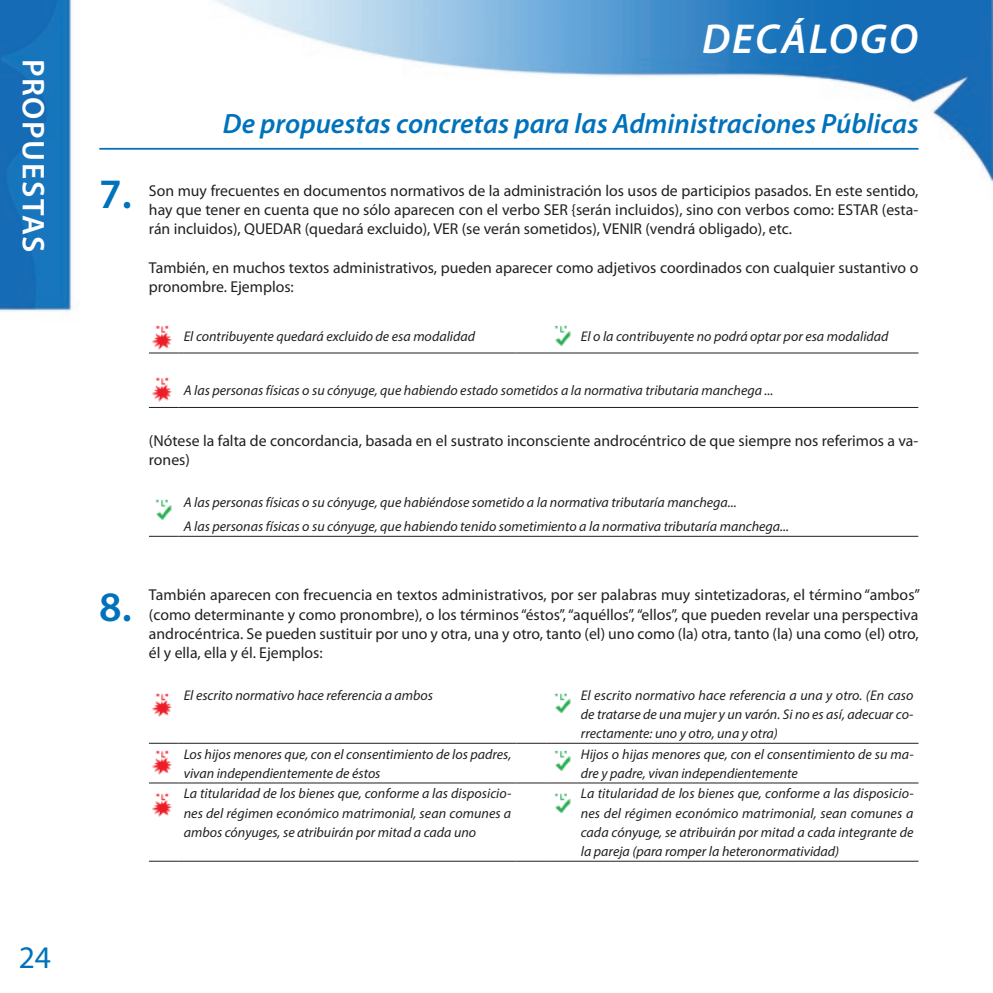
<style>
.page{position:relative;width:993px;height:993px;background:#fff}
.page>*{position:absolute;margin:0;border:0;box-sizing:border-box;transform-origin:0 0}
.t1{font:italic 600 42px "Myriad Pro";letter-spacing:.05em;color:#fff}
.t2{font:600 42px "Myriad Pro";color:#0072bc}
.t3{font:600 31.5px "Myriad Pro";letter-spacing:.05em;color:#fff}
.t4{font:31.5px "Myriad Pro";color:#0072bc}
.t5{font:italic 600 28px "Myriad Pro";color:#0072bc}
.t6{font:15.75px/19.2px "Myriad Pro";color:#231f20;text-align:justify}
.t7{font:italic 14px/19.2px "Myriad Pro";color:#231f20}
</style>
<div class="page">
<img style="left:0;top:0;width:992px;height:862px">
<hr style="left:149px;top:352px;width:30px;height:1px;background:#231f20">
<hr style="left:179px;top:352px;width:337px;height:1px;background:#231f20">
<hr style="left:516px;top:352px;width:30px;height:1px;background:#231f20">
<svg style="left:546px;top:352px;width:29px;height:1px"></svg>
<hr style="left:575px;top:352px;width:343px;height:1px;background:#231f20">
<hr style="left:149px;top:407px;width:30px;height:1px;background:#231f20">
<hr style="left:179px;top:407px;width:738px;height:1px;background:#231f20">
<hr style="left:149px;top:535px;width:30px;height:1px;background:#231f20">
<hr style="left:179px;top:535px;width:738px;height:1px;background:#231f20">
<hr style="left:149px;top:742px;width:30px;height:1px;background:#231f20">
<hr style="left:179px;top:742px;width:337px;height:1px;background:#231f20">
<hr style="left:516px;top:742px;width:30px;height:1px;background:#231f20">
<svg style="left:546px;top:742px;width:29px;height:1px"></svg>
<hr style="left:575px;top:742px;width:343px;height:1px;background:#231f20">
<hr style="left:149px;top:782px;width:30px;height:1px;background:#231f20">
<hr style="left:179px;top:782px;width:337px;height:1px;background:#231f20">
<hr style="left:516px;top:782px;width:30px;height:1px;background:#231f20">
<svg style="left:546px;top:782px;width:29px;height:1px"></svg>
<hr style="left:575px;top:782px;width:343px;height:1px;background:#231f20">
<hr style="left:149px;top:860px;width:30px;height:1px;background:#231f20">
<hr style="left:179px;top:860px;width:337px;height:1px;background:#231f20">
<hr style="left:516px;top:860px;width:30px;height:1px;background:#231f20">
<svg style="left:546px;top:860px;width:29px;height:1px"></svg>
<hr style="left:575px;top:860px;width:343px;height:1px;background:#231f20">
<hr style="left:99px;top:148px;width:819px;height:2px;background:#0072bc">
<img style="left:149px;top:374px;width:27px;height:28px">
<img style="left:149px;top:690px;width:27px;height:27px">
<img style="left:149px;top:747px;width:27px;height:28px">
<img style="left:149px;top:790px;width:27px;height:27px">
<img style="left:149px;top:322px;width:27px;height:27px">
<img style="left:149px;top:496px;width:27px;height:27px">
<img style="left:547px;top:322px;width:27px;height:27px">
<img style="left:547px;top:690px;width:27px;height:27px">
<img style="left:547px;top:747px;width:27px;height:28px">
<img style="left:547px;top:790px;width:27px;height:27px">
<h2 class="t3" style="left:51px;top:59px;width:195px;rotate:90deg">PROPUESTAS</h2>
<h2 class="t4" style="left:19px;top:939px;width:34px">24</h2>
<h1 class="t1" style="left:702px;top:12px;width:217px">DECÁLOGO</h1>
<h1 class="t2" style="left:99px;top:170px;width:34px">7.</h1>
<h3 class="t5" style="left:223px;top:105px;width:697px">De propuestas concretas para las Administraciones Públicas</h3>
<p class="t6" style="left:149px;top:181px;width:770px">Son muy frecuentes en documentos normativos de la administración los usos de participios pasados. En este sentido, hay que tener en cuenta que no sólo aparecen con el verbo SER {serán incluidos), sino con verbos como: ESTAR (esta&shy;rán incluidos), QUEDAR (quedará excluido), VER (se verán sometidos), VENIR (vendrá obligado), etc.</p>
<p class="t6" style="left:149px;top:258px;width:770px">También, en muchos textos administrativos, pueden aparecer como adjetivos coordinados con cualquier sustantivo o pronombre. Ejemplos:</p>
<p class="t7" style="left:184px;top:326px;width:293px">El contribuyente quedará excluido de esa modalidad</p>
<p class="t7" style="left:580px;top:326px;width:309px">El o la contribuyente no podrá optar por esa modalidad</p>
<p class="t7" style="left:184px;top:380px;width:591px">A las personas físicas o su cónyuge, que habiendo estado sometidos a la normativa tributaria manchega ...</p>
<p class="t6" style="left:149px;top:431px;width:770px">(Nótese la falta de concordancia, basada en el sustrato inconsciente androcéntrico de que siempre nos referimos a va&shy;rones)</p>
<p class="t7" style="left:184px;top:490px;width:606px;line-height:24.2px">A las personas físicas o su cónyuge, que habiéndose sometido a la normativa tributaría manchega...<br>A las personas físicas o su cónyuge, que habiendo tenido sometimiento a la normativa tributaría manchega...</p>
<h1 class="t2" style="left:99px;top:583px;width:34px">8.</h1>
<p class="t6" style="left:149px;top:585px;width:772px">También aparecen con frecuencia en textos administrativos, por ser palabras muy sintetizadoras, el término “ambos” (como determinante y como pronombre), o los términos “éstos”, “aquéllos”, “ellos”, que pueden revelar una perspectiva androcéntrica. Se pueden sustituir por uno y otra, una y otro, tanto (el) uno como (la) otra, tanto (la) una como (el) otro, él y ella, ella y él. Ejemplos:</p>
<p class="t7" style="left:184px;top:685px;width:251px">El escrito normativo hace referencia a ambos</p>
<p class="t7" style="left:580px;top:685px;width:334px;text-align:justify">El escrito normativo hace referencia a una y otro. (En caso de tratarse de una mujer y un varón. Si no es así, adecuar co&shy;rrectamente: uno y otro, una y otra)</p>
<p class="t7" style="left:184px;top:744px;width:329px">Los hijos menores que, con el consentimiento de los padres, vivan independientemente de éstos</p>
<p class="t7" style="left:580px;top:744px;width:334px">Hijos o hijas menores que, con el consentimiento de su ma&shy;dre y padre, vivan independientemente</p>
<p class="t7" style="left:184px;top:783px;width:329px;text-align:justify">La titularidad de los bienes que, conforme a las disposicio&shy;nes del régimen económico matrimonial, sean comunes a ambos cónyuges, se atribuirán por mitad a cada uno</p>
<p class="t7" style="left:580px;top:783px;width:334px;text-align:justify">La titularidad de los bienes que, conforme a las disposicio&shy;nes del régimen económico matrimonial, sean comunes a cada cónyuge, se atribuirán por mitad a cada integrante de la pareja (para romper la heteronormatividad)</p>
</div>
